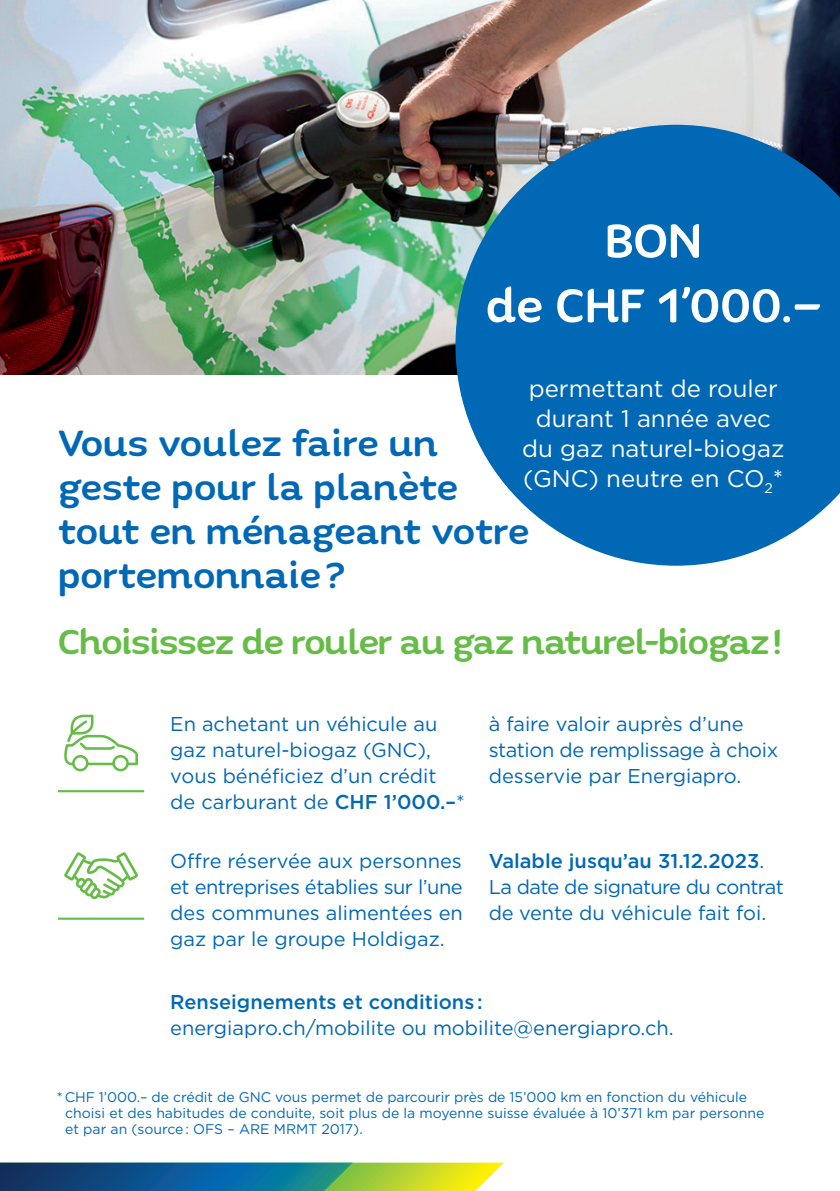
<style>
.page{position:relative;width:840px;height:1191px;background:#fff}
.page>*{position:absolute;margin:0;border:0;box-sizing:border-box;transform-origin:0 0}
.t1{font:500 52px/64.6px "Quenda";color:#fff;text-align:center}
.t2{font:500 40px/44px "Quenda";letter-spacing:-.01em;color:#0168b5;scale:1.04 1}
.t3{font:500 38px "Quenda";letter-spacing:-.035em;color:#65bc46;scale:1.04 1}
.t4{font:24px/30px "Gotham";color:#fff;text-align:center}
.t5{font:20px/26px "Gotham";color:#0168b5}
.t6{font:20px/26px "Gotham";letter-spacing:-.03em;color:#0168b5}
.t7{font:500 20px "Gotham";color:#0168b5}
.t8{font:14px/16px "Gotham";color:#0168b5}
.s1{font-size:24.4px}
.s2{font-weight:500}
</style>
<div class="page">
<img style="left:0;top:0;width:839px;height:374px">
<img style="left:103px;top:93px;width:250px;height:266px">
<svg style="left:455px;top:125px;width:384px;height:441px;background:#1f75b5"></svg>
<svg style="left:64px;top:714px;width:74px;height:57px"></svg>
<hr style="left:58px;top:917px;width:86px;height:2px;background:#65bc46">
<hr style="left:58px;top:790px;width:86px;height:2px;background:#65bc46">
<svg style="left:64px;top:852px;width:74px;height:47px"></svg>
<svg style="left:0;top:1162px;width:503px;height:29px;background:#4c8773"></svg>
<h1 class="t1" style="left:485px;top:209px;width:337px">BON<br>de CHF 1’000.–</h1>
<p class="t4" style="left:522px;top:373px;width:263px">permettant de rouler durant 1 année avec du gaz naturel-biogaz (GNC) neutre en CO<sub>2</sub><span class="s1">*</span></p>
<h2 class="t2" style="left:58px;top:421px;width:454px">Vous voulez faire un geste pour la planète tout en ménageant votre portemonnaie ?</h2>
<h3 class="t3" style="left:58px;top:619px;width:697px">Choisissez de rouler au gaz naturel-biogaz !</h3>
<p class="t5" style="left:170px;top:710px;width:296px">En achetant un véhicule au gaz naturel-biogaz (GNC), vous bénéficiez d’un crédit de carburant de <span class="s2">CHF 1’000.–</span>*</p>
<p class="t5" style="left:170px;top:847px;width:294px;text-align:justify">Offre réservée aux personnes et entreprises établies sur l’une des communes alimentées en gaz par le groupe Holdigaz.</p>
<p class="t5" style="left:488px;top:710px;width:291px">à faire valoir auprès d’une station de remplissage à choix desservie par Energiapro.</p>
<p class="t6" style="left:488px;top:847px;width:296px"><span class="s2">Valable jusqu’au 31.12.2023</span>.<br>La date de signature du contrat de vente du véhicule fait foi.</p>
<p class="t7" style="left:170px;top:988px;width:313px">Renseignements et conditions :</p>
<p class="t5" style="left:170px;top:1014px;width:504px">energiapro.ch/mobilite ou mobilite@energiapro.ch.</p>
<p class="t8" style="left:65px;top:1089px;width:700px;text-indent:-8px">*CHF 1’000.– de crédit de GNC vous permet de parcourir près de 15’000 km en fonction du véhicule choisi et des habitudes de conduite, soit plus de la moyenne suisse évaluée à 10’371 km par personne et par an (source : OFS – ARE MRMT 2017).</p>
</div>
